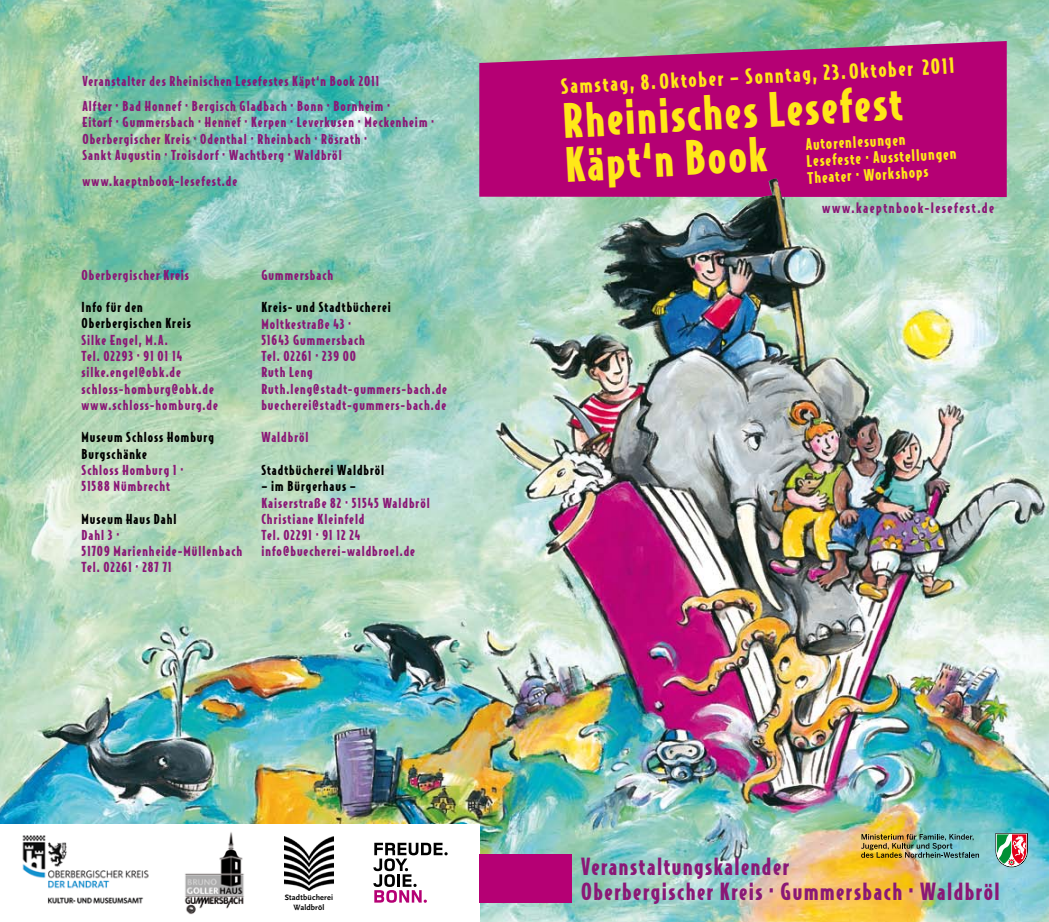
<style>
.page{position:relative;width:1049px;height:922px;background:#fff}
.page>*{position:absolute;margin:0;border:0;box-sizing:border-box;transform-origin:0 0}
.t1{font:900 45px/44px "Bodega Sans";color:#ffe818}
.t2{font:900 22.5px/25px "Bodega Sans";letter-spacing:.07em;color:#8a1876}
.t3{font:900 20px "Bodega Sans";color:#ffe818}
.t4{font:900 15.12px/16.8px "Bodega Sans";color:#ffe818}
.t5{font:900 13.75px "Bodega Sans";letter-spacing:.105em;color:#8a1876}
.t6{font:900 13.12px/16.2px "Bodega Sans";letter-spacing:.075em;color:#8a1876}
.t7{font:900 13.12px/16.2px "Bodega Sans";letter-spacing:.075em;color:#000}
.t8{font:700 8.12px/9.9px "Scala Sans";letter-spacing:.02em;color:#000;text-align:center}
</style>
<div class="page">
<img style="left:0;top:0;width:1049px;height:921px">
<div style="left:0;top:824px;width:479px;height:97px;background:#fff"></div>
<svg style="left:479px;top:41px;width:528px;height:156px;background:#b20f77"></svg>
<img style="left:861px;top:833px;width:118px;height:24px">
<svg style="left:995px;top:832px;width:33px;height:35px"></svg>
<div style="left:479px;top:854px;width:92px;height:48px;background:#b50074"></div>
<svg style="left:373px;top:842px;width:75px;height:60px"></svg>
<img style="left:22px;top:835px;width:127px;height:69px">
<img style="left:285px;top:836px;width:48px;height:53px">
<img style="left:184px;top:832px;width:60px;height:81px">
<img style="left:693px;top:178px;width:92px;height:41px">
<p class="t6" style="left:82px;top:67px;width:309px;line-height:25.6px">Veranstalter des Rheinischen Lesefestes Käpt‘n Book 2011<br>Alfter · Bad Honnef · Bergisch Gladbach · Bonn · Bornheim ·</p>
<p class="t6" style="left:82px;top:114px;width:353px">Eitorf · Gummersbach · Hennef · Kerpen · Leverkusen · Meckenheim ·<br>Oberbergischer Kreis · Odenthal · Rheinbach · Rösrath ·<br>Sankt Augustin · Troisdorf · Wachtberg · Waldbröl</p>
<p class="t6" style="left:82px;top:172px;width:156px">www.kaeptnbook-lesefest.de</p>
<p class="t6" style="left:81px;top:266px;width:109px">Oberbergischer Kreis</p>
<p class="t7" style="left:81px;top:298px;width:111px">Info für den<br>Oberbergischen Kreis</p>
<p class="t6" style="left:81px;top:331px;width:138px">Silke Engel, M.A.<br>Tel. 02293 · 91 01 14 silke.engel@obk.de schloss-homburg@obk.de www.schloss-homburg.de</p>
<p class="t7" style="left:81px;top:428px;width:134px">Museum Schloss Homburg<br>Burgschänke</p>
<p class="t6" style="left:81px;top:461px;width:103px">Schloss Homburg 1 ·<br>51588 Nümbrecht</p>
<p class="t7" style="left:81px;top:510px;width:97px">Museum Haus Dahl</p>
<p class="t6" style="left:81px;top:526px;width:162px">Dahl 3 ·<br>51709 Marienheide-Müllenbach<br>Tel. 02261 · 287 71</p>
<p class="t6" style="left:261px;top:266px;width:73px">Gummersbach</p>
<p class="t7" style="left:261px;top:298px;width:131px">Kreis- und Stadtbücherei</p>
<p class="t6" style="left:261px;top:315px;width:187px">Moltkestraße 43 ·<br>51643 Gummersbach<br>Tel. 02261 · 239 00<br>Ruth Leng<br>Ruth.leng@stadt-gummers-bach.de buecherei@stadt-gummers-bach.de</p>
<p class="t6" style="left:261px;top:428px;width:49px">Waldbröl</p>
<p class="t7" style="left:261px;top:461px;width:124px">Stadtbücherei Waldbröl</p>
<p class="t7" style="left:261px;top:477px;width:96px">– im Bürgerhaus –</p>
<p class="t6" style="left:261px;top:493px;width:170px">Kaiserstraße 82 · 51545 Waldbröl<br>Christiane Kleinfeld<br>Tel. 02291 · 91 12 24 info@buecherei-waldbroel.de</p>
<p class="t8" style="left:285px;top:892px;width:50px">Stadtbücherei<br>Waldbröl</p>
<h3 class="t3" style="left:560px;top:73px;width:395px;rotate:-3deg">Samstag, 8.Oktober – Sonntag, 23.Oktober 2011</h3>
<h1 class="t1" style="left:562px;top:97px;width:341px;rotate:-3deg">Rheinisches Lesefest<br>Käpt‘n Book</h1>
<p class="t5" style="left:822px;top:198px;width:173px">www.kaeptnbook-lesefest.de</p>
<p class="t4" style="left:805px;top:135px;width:151px;rotate:-3deg">Autorenlesungen<br>Lesefeste · Ausstellungen<br>Theater · Workshops</p>
<h2 class="t2" style="left:581px;top:852px;width:420px">Veranstaltungskalender<br>Oberbergischer Kreis · Gummersbach · Waldbröl</h2>
</div>
